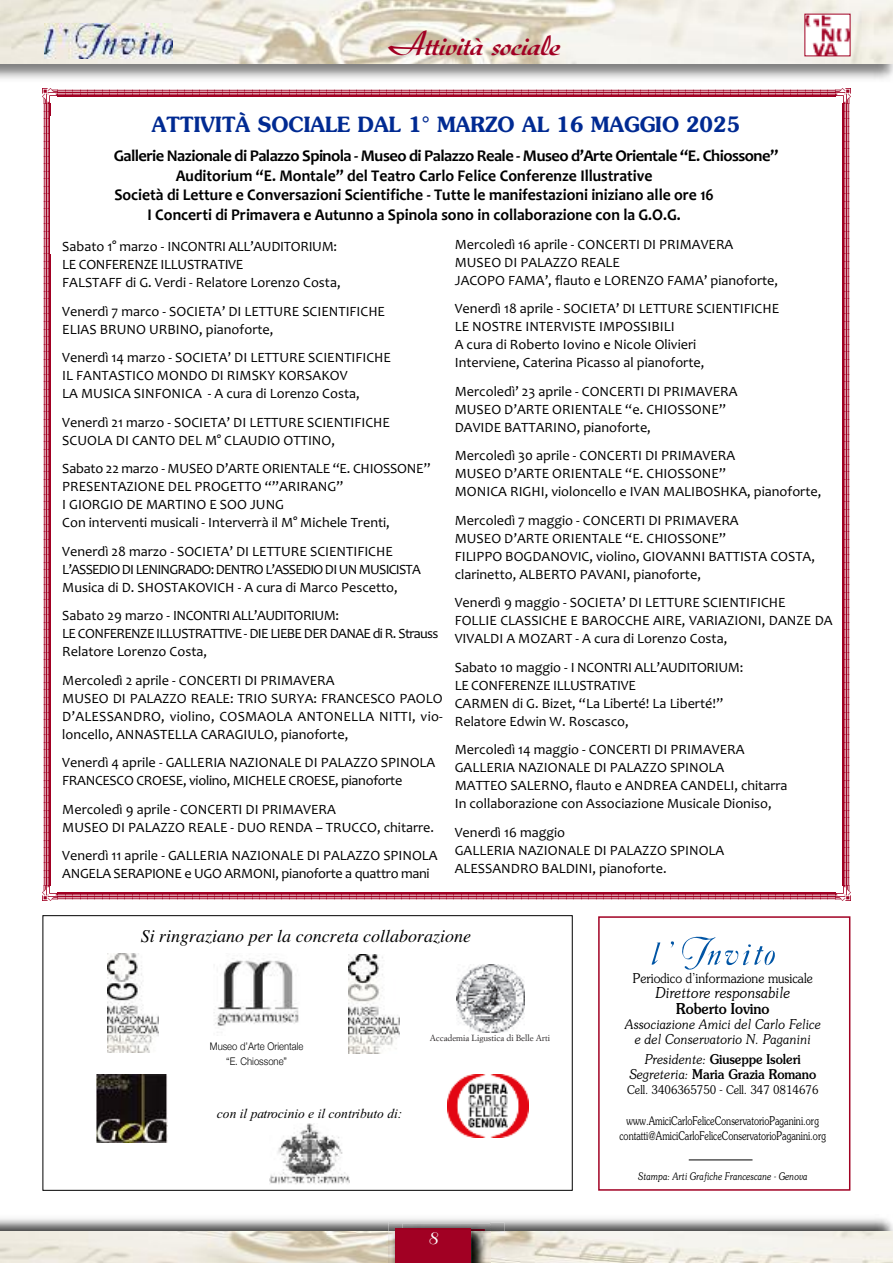
<style>
.page{position:relative;width:893px;height:1263px;background:#fff}
.page>*{position:absolute;margin:0;border:0;box-sizing:border-box;transform-origin:0 0}
.t1{font:500 36px "Diskus Joi D";color:#a10023}
.t2{font:600 21px "Souvenir Std";color:#002a92;scale:.95 1}
.t3{font:italic 18px "Times";color:#000}
.t4{font:18px "Bellevue";color:#fff}
.t5{font:700 16.5px "Candara";color:#000;scale:.95 1}
.t6{font:700 16.5px "Candara";letter-spacing:-.03em;color:#000}
.t7{font:italic 300 15px "Souvenir";color:#000;scale:.9 1}
.t8{font:500 15px "Souvenir";color:#000;scale:.9 1}
.t9{font:14.25px/18px "Candara";color:#000}
.t10{font:14.25px/18px "Candara";letter-spacing:-.035em;color:#000}
.t11{font:14.25px/18px "Candara";letter-spacing:-.02em;color:#000}
.t12{font:italic 300 13.5px/15.3px "Souvenir";color:#000;text-align:center;scale:.9 1}
.t13{font:500 13.5px/15.3px "Souvenir";color:#000;text-align:center;scale:.9 1}
.t14{font:300 13.5px "Souvenir";color:#000;scale:.9 1}
.t15{font:italic 13.5px "Times New Roman";color:#000}
.t16{font:300 12px/15.3px "Souvenir";color:#000;text-align:center;scale:.75 1}
.t17{font:300 12px "Souvenir";color:#000;scale:.9 1}
.t18{font:italic 300 10.5px "Souvenir";color:#000;scale:.8 1}
.t19{font:300 10.5px/14.9px "Helvetica Neue";color:#000;text-align:center;scale:.9 1}
.t20{font:8.7px "Simoncini Garamond Std";color:#231f20}
.s1{font-weight:300;font-style:italic}
</style>
<div class="page">
<div style="left:43px;top:915px;width:530px;height:276px;border:1px solid #000"></div>
<img style="left:0;top:0;width:893px;height:64px">
<img style="left:45px;top:24px;width:127px;height:34px">
<div style="left:598px;top:916px;width:252px;height:275px;border:2px solid #a10023"></div>
<svg style="left:670px;top:941px;width:4px;height:7px"></svg>
<svg style="left:652px;top:942px;width:8px;height:23px"></svg>
<svg style="left:682px;top:937px;width:93px;height:32px"></svg>
<img style="left:43px;top:89px;width:15px;height:15px">
<svg style="left:58px;top:89px;width:777px;height:7px"></svg>
<img style="left:835px;top:89px;width:15px;height:15px">
<svg style="left:843px;top:104px;width:7px;height:781px"></svg>
<img style="left:835px;top:885px;width:15px;height:15px">
<svg style="left:58px;top:893px;width:777px;height:7px"></svg>
<img style="left:43px;top:885px;width:15px;height:15px">
<svg style="left:43px;top:104px;width:7px;height:781px"></svg>
<hr style="left:689px;top:1160px;width:63px;height:1px;background:#000">
<img style="left:213px;top:958px;width:86px;height:75px">
<img style="left:457px;top:965px;width:67px;height:67px">
<img style="left:806px;top:16px;width:42px;height:38px">
<img style="left:448px;top:1074px;width:81px;height:63px">
<img style="left:107px;top:953px;width:51px;height:99px">
<img style="left:0;top:1218px;width:893px;height:13px">
<img style="left:491px;top:1222px;width:13px;height:9px">
<img style="left:0;top:1231px;width:893px;height:32px">
<img style="left:388px;top:1222px;width:103px;height:41px">
<img style="left:402px;top:1222px;width:88px;height:7px">
<svg style="left:389px;top:1224px;width:20px;height:7px"></svg>
<svg style="left:471px;top:1224px;width:20px;height:7px"></svg>
<img style="left:395px;top:1229px;width:76px;height:34px">
<div style="left:396px;top:1230px;width:75px;height:33px;background:#a10023"></div>
<img style="left:96px;top:1075px;width:71px;height:67px">
<img style="left:270px;top:1123px;width:79px;height:61px">
<img style="left:349px;top:954px;width:50px;height:99px">
<h1 class="t1" style="left:386px;top:21px;width:173px">Attività sociale</h1>
<h2 class="t2" style="left:152px;top:116px;width:621px">ATTIVITÀ SOCIALE DAL 1° MARZO AL 16 MAGGIO 2025</h2>
<p class="t6" style="left:114px;top:146px;width:666px">Gallerie nazionale di Palazzo Spinola - Museo di Palazzo Reale - Museo d’Arte orientale “e. Chiossone”</p>
<p class="t5" style="left:176px;top:165px;width:503px">Auditorium “e. Montale” del teatro Carlo Felice Conferenze Illustrative</p>
<p class="t5" style="left:114px;top:185px;width:633px">Società di Letture e Conversazioni Scientifiche - tutte le manifestazioni iniziano alle ore 16</p>
<p class="t5" style="left:148px;top:204px;width:563px">I Concerti di Primavera e Autunno a Spinola sono in collaborazione con la G.o.G.</p>
<p class="t11" style="left:62px;top:237px;width:280px">Sabato 1° marzo - INCONTRI ALL’AUDITORIUM:<br>LE CONFERENZE ILLUSTRATIVE<br>FALSTAFF di G. Verdi - Relatore Lorenzo Costa,</p>
<p class="t9" style="left:62px;top:302px;width:324px">Venerdì 7 marco - SOCIETA’ DI LETTURE SCIENTIFICHE<br>ELIAS BRUNO URBINO, pianoforte,</p>
<p class="t9" style="left:62px;top:348px;width:330px">Venerdì 14 marzo - SOCIETA’ DI LETTURE SCIENTIFICHE<br>IL FANTASTICO MONDO DI RIMSKY KORSAKOV<br>LA MUSICA SINFONICA - A cura di Lorenzo Costa,</p>
<p class="t9" style="left:62px;top:413px;width:329px">Venerdì 21 marzo - SOCIETA’ DI LETTURE SCIENTIFICHE<br>SCUOLA DI CANTO DEL M° CLAUDIO OTTINO,</p>
<p class="t9" style="left:62px;top:459px;width:370px">Sabato 22 marzo - MUSEO D’ARTE ORIENTALE “E. CHIOSSONE” PRESENTAZIONE DEL PROGETTO “”ARIRANG”<br>I GIORGIO DE MARTINO E SOO JUNG<br>Con interventi musicali - Interverrà il M° Michele Trenti,</p>
<p class="t9" style="left:62px;top:542px;width:360px">Venerdì 28 marzo - SOCIETA’ DI LETTURE SCIENTIFICHE<br>L’ASSEDIO DI LENINGRADO: DENTRO L’ASSEDIO DI UN MUSICISTA<br>Musica di D. SHOSTAKOVICH - A cura di Marco Pescetto,</p>
<p class="t10" style="left:62px;top:606px;width:378px">Sabato 29 marzo - INCONTRI ALL’AUDITORIUM:<br>LE CONFERENZE ILLUSTRATTIVE - DIE LIEBE DER DANAE di R. Strauss<br>Relatore Lorenzo Costa,</p>
<p class="t9" style="left:62px;top:671px;width:382px">Mercoledì 2 aprile - CONCERTI DI PRIMAVERA<br>MUSEO DI PALAZZO REALE: TRIO SURYA: FRANCESCO PAOLO D’ALESSANDRO, violino, COSMAOLA ANTONELLA NITTI, vio&shy;loncello, ANNASTELLA CARAGIULO, pianoforte,</p>
<p class="t9" style="left:62px;top:753px;width:375px">Venerdì 4 aprile - GALLERIA NAZIONALE DI PALAZZO SPINOLA<br>FRANCESCO CROESE, violino, MICHELE CROESE, pianoforte</p>
<p class="t9" style="left:62px;top:800px;width:373px">Mercoledì 9 aprile - CONCERTI DI PRIMAVERA<br>MUSEO DI PALAZZO REALE - DUO RENDA – TRUCCO, chitarre.</p>
<p class="t9" style="left:62px;top:846px;width:377px">Venerdì 11 aprile - GALLERIA NAZIONALE DI PALAZZO SPINOLA<br>ANGELA SERAPIONE e UGO ARMONI, pianoforte a quattro mani</p>
<p class="t9" style="left:455px;top:235px;width:325px">Mercoledì 16 aprile - CONCERTI DI PRIMAVERA<br>MUSEO DI PALAZZO REALE<br>JACOPO FAMA’, flauto e LORENZO FAMA’ pianoforte,</p>
<p class="t9" style="left:455px;top:299px;width:326px">Venerdì 18 aprile - SOCIETA’ DI LETTURE SCIENTIFICHE LE NOSTRE INTERVISTE IMPOSSIBILI<br>A cura di Roberto Iovino e Nicole Olivieri<br>Interviene, Caterina Picasso al pianoforte,</p>
<p class="t9" style="left:455px;top:382px;width:284px">Mercoledì’ 23 aprile - CONCERTI DI PRIMAVERA<br>MUSEO D’ARTE ORIENTALE “e. CHIOSSONE”<br>DAVIDE BATTARINO, pianoforte,</p>
<p class="t9" style="left:455px;top:446px;width:368px">Mercoledì 30 aprile - CONCERTI DI PRIMAVERA<br>MUSEO D’ARTE ORIENTALE “E. CHIOSSONE”<br>MONICA RIGHI, violoncello e IVAN MALIBOSHKA, pianoforte,</p>
<p class="t9" style="left:455px;top:511px;width:362px">Mercoledì 7 maggio - CONCERTI DI PRIMAVERA<br>MUSEO D’ARTE ORIENTALE “E. CHIOSSONE”<br>FILIPPO BOGDANOVIC, violino, GIOVANNI BATTISTA COSTA, clarinetto, ALBERTO PAVANI, pianoforte,</p>
<p class="t9" style="left:455px;top:593px;width:379px">Venerdì 9 maggio - SOCIETA’ DI LETTURE SCIENTIFICHE<br>FOLLIE CLASSICHE E BAROCCHE AIRE, VARIAZIONI, DANZE DA<br>VIVALDI A MOZART - A cura di Lorenzo Costa,</p>
<p class="t9" style="left:455px;top:658px;width:290px">Sabato 10 maggio - I NCONTRI ALL’AUDITORIUM:<br>LE CONFERENZE ILLUSTRATIVE<br>CARMEN di G. Bizet, “La Liberté! La Liberté!” Relatore Edwin W. Roscasco,</p>
<p class="t9" style="left:455px;top:740px;width:334px">Mercoledì 14 maggio - CONCERTI DI PRIMAVERA GALLERIA NAZIONALE DI PALAZZO SPINOLA<br>MATTEO SALERNO, flauto e ANDREA CANDELI, chitarra In collaborazione con Associazione Musicale Dioniso,</p>
<p class="t9" style="left:455px;top:823px;width:271px">Venerdì 16 maggio<br>GALLERIA NAZIONALE DI PALAZZO SPINOLA<br>ALESSANDRO BALDINI, pianoforte.</p>
<p class="t3" style="left:141px;top:925px;width:332px">Si ringraziano per la concreta collaborazione</p>
<p class="t19" style="left:210px;top:1038px;width:106px">Museo d’Arte Orientale “E. Chiossone”</p>
<p class="t15" style="left:217px;top:1105px;width:187px">con il patrocinio e il contributo di:</p>
<p class="t20" style="left:430px;top:1034px;width:122px">Accademia Ligustica di Belle Arti</p>
<p class="t4" style="left:428px;top:1229px;width:27px">8 8</p>
<p class="t14" style="left:633px;top:972px;width:201px">Periodico d’informazione musicale</p>
<p class="t7" style="left:655px;top:987px;width:151px">Direttore responsabile</p>
<p class="t8" style="left:676px;top:1002px;width:105px">Roberto Iovino</p>
<p class="t12" style="left:625px;top:1017px;width:219px">Associazione Amici del Carlo Felice e del Conservatorio N. Paganini</p>
<p class="t13" style="left:629px;top:1052px;width:209px"><span class="s1">Presidente:</span> Giuseppe Isoleri<br><span class="s1">Segreteria:</span> Maria Grazia Romano</p>
<p class="t17" style="left:627px;top:1085px;width:214px">Cell. 3406365750 - Cell. 347 0814676</p>
<p class="t16" style="left:619px;top:1114px;width:277px">www.AmiciCarloFeliceConservatorioPaganini.org contatti@AmiciCarloFeliceConservatorioPaganini.org</p>
<p class="t18" style="left:638px;top:1172px;width:213px">Stampa: Arti Grafiche Francescane - Genova</p>
</div>
